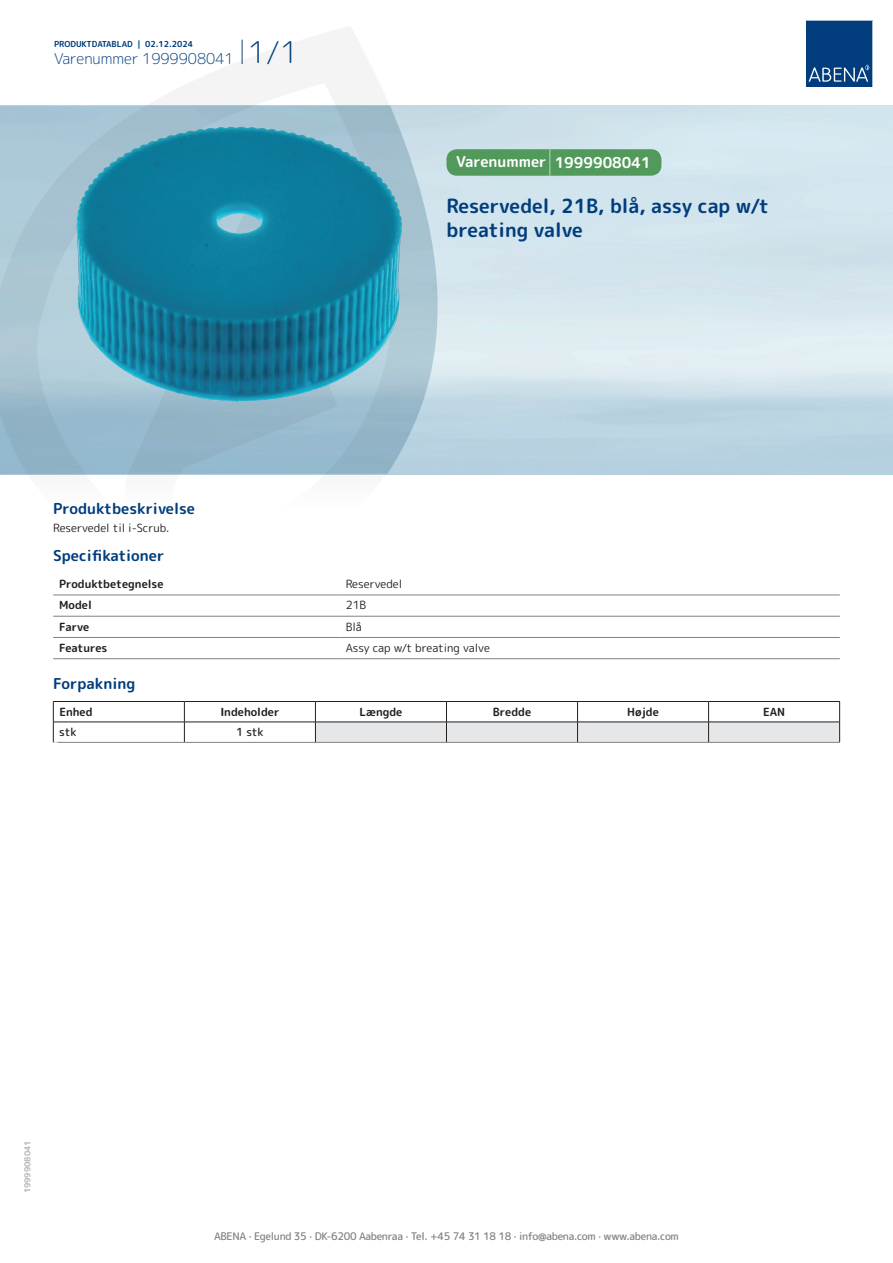
<style>
.page{position:relative;width:893px;height:1263px;background:#fff}
.page>*{position:absolute;margin:0;border:0;box-sizing:border-box;transform-origin:0 0}
.t1{font:700 19.5px/24px "Rounded Mplus 1 c";color:#013d7d}
.t2{font:700 15px "Rounded Mplus 1 c";color:#013d7d}
.t3{font:300 15px "Rounded Mplus 1 c";color:#013d7d}
.t4{font:700 15px "Rounded Mplus 1 c";color:#fff}
.t5{font:700 11.25px "Rounded Mplus 1 c";color:#231f20}
.t6{font:11.25px "Rounded Mplus 1 c";color:#231f20}
.t7{font:500 11.25px "Rounded Mplus 1 c";letter-spacing:-.01em;color:#231f20}
.t8{font:500 10.5px "Rounded Mplus 1 c";letter-spacing:-.03em;color:#808285}
.t9{font:700 10.5px "Rounded Mplus 1 c";color:#fff}
.t10{font:700 8.25px "Rounded Mplus 1 c";color:#013d7d}
.t11{font:700 8.25px "Rounded Mplus 1 c";color:#b2b3b7}
.s1{font-size:30px}
.s2{font-size:25.5px}
</style>
<div class="page">
<svg style="left:0;top:26px;width:439px;height:569px"></svg>
<svg style="left:0;top:106px;width:438px;height:368px;background:#a3c1d1"></svg>
<svg style="left:242px;top:40px;width:1px;height:24px"></svg>
<svg style="left:806px;top:20px;width:67px;height:67px;background:#144b86"></svg>
<img style="left:76px;top:127px;width:326px;height:275px">
<hr style="left:53px;top:595px;width:287px;height:1px;background:#808285">
<hr style="left:340px;top:595px;width:500px;height:1px;background:#808285">
<hr style="left:53px;top:616px;width:287px;height:1px;background:#808285">
<hr style="left:340px;top:616px;width:500px;height:1px;background:#808285">
<hr style="left:53px;top:637px;width:287px;height:1px;background:#808285">
<hr style="left:340px;top:637px;width:500px;height:1px;background:#808285">
<hr style="left:53px;top:658px;width:287px;height:1px;background:#808285">
<hr style="left:340px;top:658px;width:500px;height:1px;background:#808285">
<hr style="left:53px;top:701px;width:131px;height:1px;background:#231f20">
<hr style="left:184px;top:701px;width:131px;height:1px;background:#231f20">
<hr style="left:315px;top:701px;width:131px;height:1px;background:#231f20">
<hr style="left:446px;top:701px;width:131px;height:1px;background:#231f20">
<hr style="left:577px;top:701px;width:132px;height:1px;background:#231f20">
<hr style="left:709px;top:701px;width:131px;height:1px;background:#231f20">
<hr style="left:53px;top:722px;width:131px;height:1px;background:#231f20">
<svg style="left:53px;top:702px;width:1px;height:40px"></svg>
<hr style="left:184px;top:722px;width:131px;height:1px;background:#231f20">
<svg style="left:184px;top:702px;width:1px;height:40px"></svg>
<svg style="left:315px;top:702px;width:525px;height:40px"></svg>
<hr style="left:53px;top:742px;width:131px;height:1px;background:#808285">
<hr style="left:184px;top:742px;width:131px;height:1px;background:#808285">
<hr style="left:315px;top:742px;width:131px;height:1px;background:#808285">
<hr style="left:446px;top:742px;width:131px;height:1px;background:#808285">
<hr style="left:577px;top:742px;width:132px;height:1px;background:#808285">
<hr style="left:709px;top:742px;width:131px;height:1px;background:#808285">
<div style="left:446px;top:149px;width:215px;height:27px;background:#52995c;border-radius:10px"></div>
<p class="t10" style="left:54px;top:38px;width:141px">PRODUKTDATABLAD | 02.12.2024</p>
<h2 class="t3" style="left:54px;top:48px;width:246px">Varenummer 1999908041 <span class="s1">1/1</span></h2>
<h2 class="t4" style="left:456px;top:152px;width:196px">Varenummer <span class="s2">|</span> 1999908041</h2>
<h1 class="t1" style="left:446px;top:194px;width:324px">Reservedel, 21B, blå, assy cap w/t breating valve</h1>
<h2 class="t2" style="left:53px;top:498px;width:143px">Produktbeskrivelse</h2>
<p class="t6" style="left:53px;top:520px;width:118px">Reservedel til i-Scrub.</p>
<h2 class="t2" style="left:53px;top:545px;width:113px">Specifikationer</h2>
<p class="t5" style="left:59px;top:576px;width:106px">Produktbetegnelse</p>
<p class="t6" style="left:346px;top:576px;width:58px">Reservedel</p>
<p class="t5" style="left:59px;top:597px;width:34px">Model</p>
<p class="t6" style="left:346px;top:597px;width:22px">21B</p>
<p class="t5" style="left:59px;top:618px;width:32px">Farve</p>
<p class="t6" style="left:346px;top:618px;width:18px">Blå</p>
<p class="t5" style="left:59px;top:640px;width:50px">Features</p>
<p class="t6" style="left:346px;top:640px;width:146px">Assy cap w/t breating valve</p>
<h2 class="t2" style="left:53px;top:673px;width:84px">Forpakning</h2>
<p class="t5" style="left:59px;top:704px;width:35px">Enhed</p>
<p class="t5" style="left:220px;top:704px;width:61px">Indeholder</p>
<p class="t5" style="left:359px;top:704px;width:44px">Længde</p>
<p class="t5" style="left:493px;top:704px;width:40px">Bredde</p>
<p class="t5" style="left:627px;top:704px;width:33px">Højde</p>
<p class="t5" style="left:763px;top:704px;width:24px">EAN</p>
<p class="t7" style="left:59px;top:724px;width:19px">stk</p>
<p class="t7" style="left:236px;top:724px;width:29px">1 stk</p>
<p class="t9" style="left:53px;top:738px;width:7px">*</p>
<p class="t11" style="left:22px;top:1193px;width:54px;rotate:-90deg">1999908041</p>
<p class="t8" style="left:214px;top:1229px;width:466px">ABENA · Egelund 35 · DK-6200 Aabenraa · Tel. +45 74 31 18 18 · info@abena.com · www.abena.com</p>
</div>
